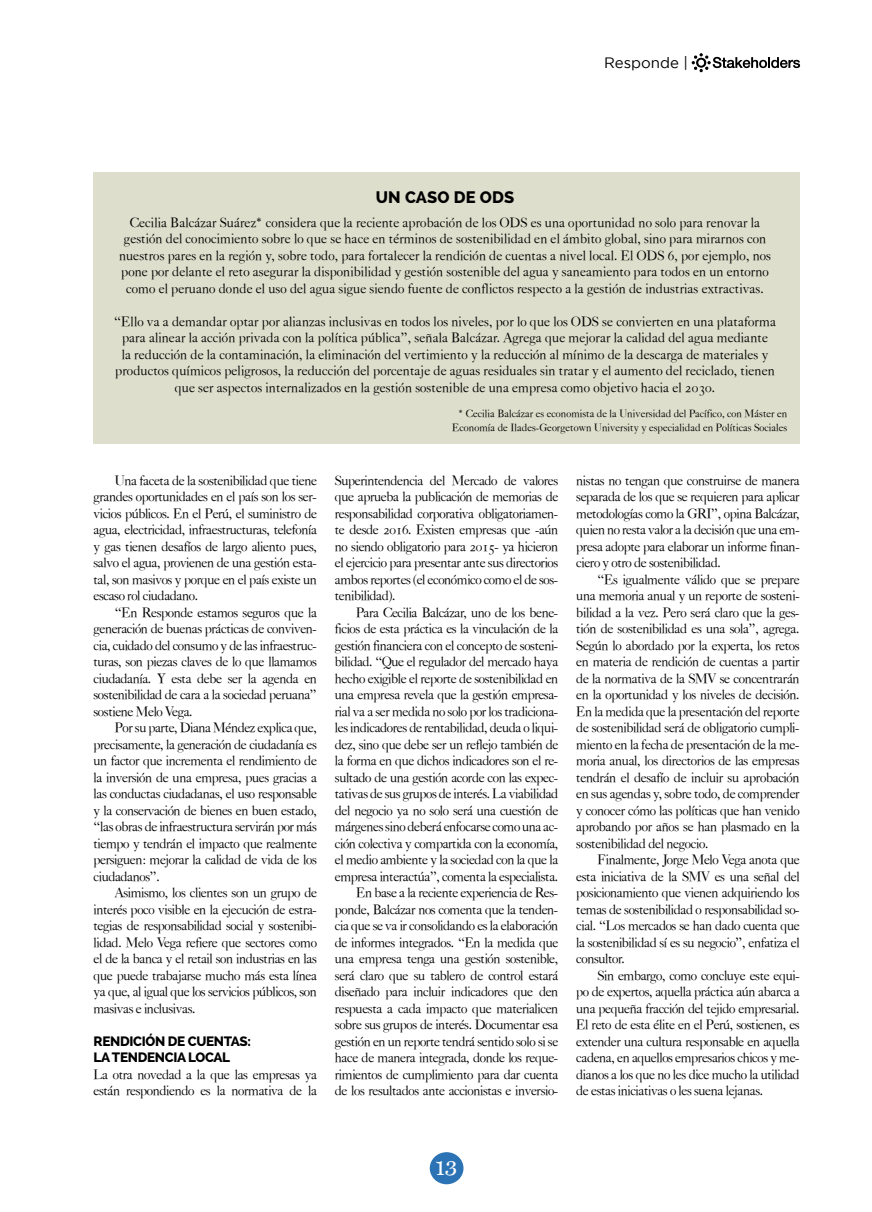
<style>
.page{position:relative;width:872px;height:1212px;background:#fff}
.page>*{position:absolute;margin:0;border:0;box-sizing:border-box;transform-origin:0 0}
.t1{font:22.5px "Miller Text";color:#fff}
.t2{font:800 16.5px "Raleway";letter-spacing:.005em;color:#000}
.t3{font:15px "Gotham";color:#000}
.t4{font:13.5px/16.5px "Caslon Classico";letter-spacing:-.025em;color:#000;text-align:justify}
.t5{font:13.5px/16.5px "Caslon Classico";letter-spacing:.01em;color:#000;text-align:center}
.t6{font:800 13.5px/16.5px "Raleway";letter-spacing:-.025em;color:#000}
.t7{font:10.5px/13.5px "Caslon Classico";letter-spacing:.01em;color:#000;text-align:right}
</style>
<div class="page">
<div style="left:430px;top:1152px;width:33px;height:32px;background:#2c73b5;border-radius:50%"></div>
<svg style="left:691px;top:53px;width:109px;height:19px"></svg>
<div style="left:94px;top:172px;width:705px;height:271px;background:#dddecb"></div>
<p class="t3" style="left:604px;top:53px;width:85px">Responde |</p>
<p class="t2" style="left:376px;top:187px;width:139px">UN CASO DE ODS</p>
<p class="t5" style="left:119px;top:214px;width:653px">Cecilia Balcázar Suárez* considera que la reciente aprobación de los ODS es una oportunidad no solo para renovar la gestión del conocimiento sobre lo que se hace en términos de sostenibilidad en el ámbito global, sino para mirarnos con nuestros pares en la región y, sobre todo, para fortalecer la rendición de cuentas a nivel local. El ODS 6, por ejemplo, nos pone por delante el reto asegurar la disponibilidad y gestión sostenible del agua y saneamiento para todos en un entorno como el peruano donde el uso del agua sigue siendo fuente de conflictos respecto a la gestión de industrias extractivas.</p>
<p class="t5" style="left:114px;top:313px;width:663px">“Ello va a demandar optar por alianzas inclusivas en todos los niveles, por lo que los ODS se convierten en una plataforma para alinear la acción privada con la política pública”, señala Balcázar. Agrega que mejorar la calidad del agua mediante<br>la reducción de la contaminación, la eliminación del vertimiento y la reducción al mínimo de la descarga de materiales y productos químicos peligrosos, la reducción del porcentaje de aguas residuales sin tratar y el aumento del reciclado, tienen que ser aspectos internalizados en la gestión sostenible de una empresa como objetivo hacia el 2030.</p>
<p class="t4" style="left:94px;top:472px;width:225px;text-indent:21px">Una faceta de la sostenibilidad que tiene grandes oportunidades en el país son los ser&shy;vicios públicos. En el Perú, el suministro de agua, electricidad, infraestructuras, telefonía y gas tienen desafíos de largo aliento pues, salvo el agua, provienen de una gestión esta&shy;tal, son masivos y porque en el país existe un escaso rol ciudadano.</p>
<p class="t4" style="left:94px;top:604px;width:225px;text-indent:21px">“En Responde estamos seguros que la generación de buenas prácticas de conviven&shy;cia, cuidado del consumo y de las infraestruc&shy;turas, son piezas claves de lo que llamamos ciudadanía. Y esta debe ser la agenda en sostenibilidad de cara a la sociedad peruana” sostiene Melo Vega.</p>
<p class="t4" style="left:94px;top:719px;width:225px;text-indent:21px">Por su parte, Diana Méndez explica que, precisamente, la generación de ciudadanía es un factor que incrementa el rendimiento de la inversión de una empresa, pues gracias a las conductas ciudadanas, el uso responsable y la conservación de bienes en buen estado, “las obras de infraestructura servirán por más tiempo y tendrán el impacto que realmente persiguen: mejorar la calidad de vida de los ciudadanos”.</p>
<p class="t4" style="left:94px;top:884px;width:225px;text-indent:21px">Asimismo, los clientes son un grupo de interés poco visible en la ejecución de estra&shy;tegias de responsabilidad social y sostenibi&shy;lidad. Melo Vega refiere que sectores como el de la banca y el retail son industrias en las que puede trabajarse mucho más esta línea ya que, al igual que los servicios públicos, son masivas e inclusivas.</p>
<p class="t6" style="left:94px;top:1033px;width:159px">RENDICIÓN DE CUENTAS:<br>LA TENDENCIA LOCAL</p>
<p class="t4" style="left:94px;top:1066px;width:225px">La otra novedad a la que las empresas ya están respondiendo es la normativa de la</p>
<p class="t7" style="left:452px;top:407px;width:336px">* Cecilia Balcázar es economista de la Universidad del Pacífico, con Máster en<br>Economía de Ilades-Georgetown University y especialidad en Políticas Sociales</p>
<p class="t4" style="left:335px;top:472px;width:225px">Superintendencia del Mercado de valores que aprueba la publicación de memorias de responsabilidad corporativa obligatoriamen&shy;te desde 2016. Existen empresas que -aún no siendo obligatorio para 2015- ya hicieron el ejercicio para presentar ante sus directorios ambos reportes (el económico como el de sos&shy;tenibilidad).</p>
<p class="t4" style="left:335px;top:604px;width:225px;text-align:right">Para Cecilia Balcázar, uno de los bene&shy;ficios de esta práctica es la vinculación de la gestión financiera con el concepto de sosteni&shy;bilidad. “Que el regulador del mercado haya hecho exigible el reporte de sostenibilidad en una empresa revela que la gestión empresa&shy;rial va a ser medida no solo por los tradiciona&shy;les indicadores de rentabilidad, deuda o liqui&shy;dez, sino que debe ser un reflejo también de la forma en que dichos indicadores son el re&shy;sultado de una gestión acorde con las expec&shy;tativas de sus grupos de interés. La viabilidad del negocio ya no solo será una cuestión de márgenes sino deberá enfocarse como una ac&shy;ción colectiva y compartida con la economía, el medio ambiente y la sociedad con la que la empresa interactúa”, comenta la especialista.<br>En base a la reciente experiencia de Res&shy;ponde, Balcázar nos comenta que la tenden&shy;cia que se va ir consolidando es la elaboración de informes integrados. “En la medida que una empresa tenga una gestión sostenible, será claro que su tablero de control estará diseñado para incluir indicadores que den respuesta a cada impacto que materialicen sobre sus grupos de interés. Documentar esa gestión en un reporte tendrá sentido solo si se hace de manera integrada, donde los reque&shy;rimientos de cumplimiento para dar cuenta de los resultados ante accionistas e inversio-</p>
<p class="t4" style="left:576px;top:472px;width:225px">nistas no tengan que construirse de manera separada de los que se requieren para aplicar metodologías como la GRI”, opina Balcázar, quien no resta valor a la decisión que una em&shy;presa adopte para elaborar un informe finan&shy;ciero y otro de sostenibilidad.</p>
<p class="t4" style="left:576px;top:571px;width:225px;text-indent:21px">“Es igualmente válido que se prepare una memoria anual y un reporte de sosteni&shy;bilidad a la vez. Pero será claro que la ges&shy;tión de sostenibilidad es una sola”, agrega.<br>Según lo abordado por la experta, los retos en materia de rendición de cuentas a partir de la normativa de la SMV se concentrarán en la oportunidad y los niveles de decisión.<br>En la medida que la presentación del reporte de sostenibilidad será de obligatorio cumpli&shy;miento en la fecha de presentación de la me&shy;moria anual, los directorios de las empresas tendrán el desafío de incluir su aprobación en sus agendas y, sobre todo, de comprender y conocer cómo las políticas que han venido aprobando por años se han plasmado en la sostenibilidad del negocio.</p>
<p class="t4" style="left:576px;top:851px;width:225px;text-indent:21px">Finalmente, Jorge Melo Vega anota que esta iniciativa de la SMV es una señal del posicionamiento que vienen adquiriendo los temas de sostenibilidad o responsabilidad so&shy;cial. “Los mercados se han dado cuenta que la sostenibilidad sí es su negocio”, enfatiza el consultor.</p>
<p class="t4" style="left:576px;top:967px;width:225px;text-indent:21px">Sin embargo, como concluye este equi&shy;po de expertos, aquella práctica aún abarca a una pequeña fracción del tejido empresarial.<br>El reto de esta élite en el Perú, sostienen, es extender una cultura responsable en aquella cadena, en aquellos empresarios chicos y me&shy;dianos a los que no les dice mucho la utilidad de estas iniciativas o les suena lejanas.</p>
<h1 class="t1" style="left:435px;top:1154px;width:24px">13</h1>
</div>
